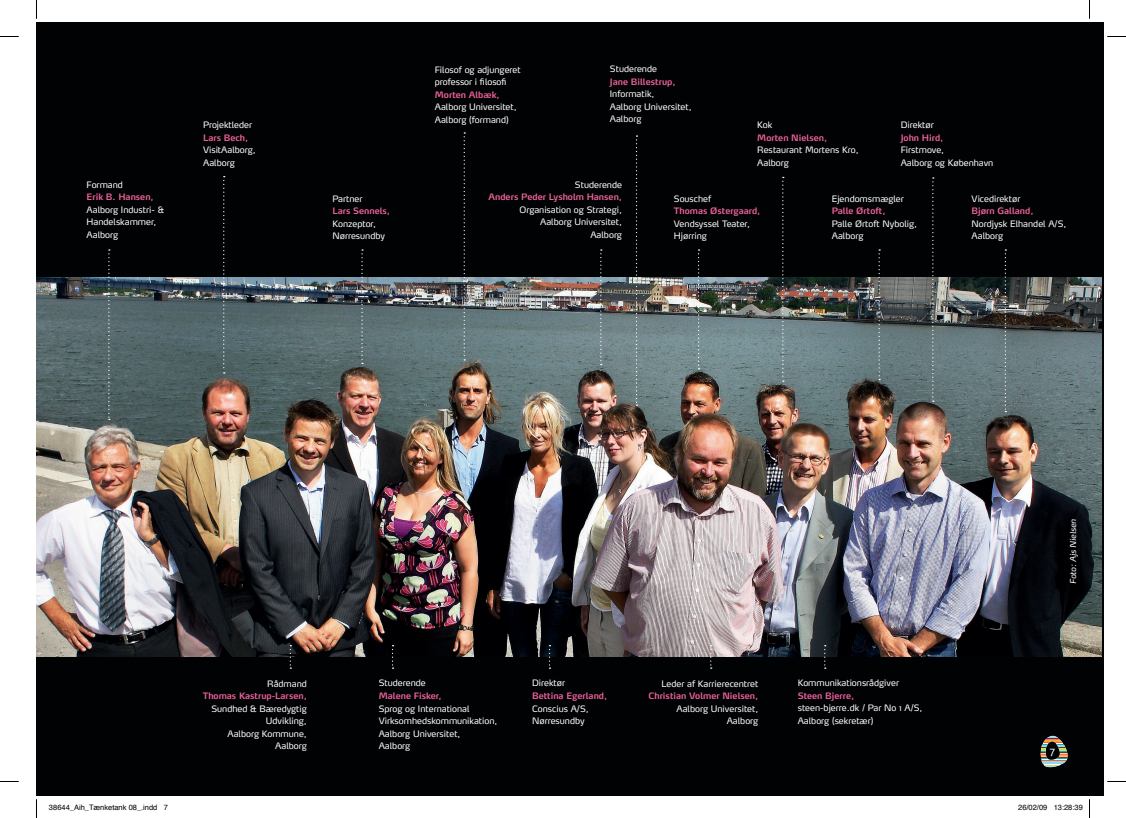
<style>
.page{position:relative;width:1126px;height:818px;background:#fff}
.page>*{position:absolute;margin:0;border:0;box-sizing:border-box;transform-origin:0 0}
.t1{font:10px "Max";color:#fff}
.t2{font:8.75px/12.5px "Max";color:#fff}
.t3{font:600 8.75px "Max";color:#f0639d}
.t4{font:italic 8.12px "Max";color:#fff}
.t5{font:7.5px "Helvetica";color:#000}
</style>
<div class="page">
<div style="left:36px;top:22px;width:1067px;height:773px;background:#010203"></div>
<img style="left:36px;top:277px;width:1065px;height:378px">
<svg style="left:600px;top:249px;width:1px;height:116px"></svg>
<svg style="left:223px;top:176px;width:2px;height:197px"></svg>
<svg style="left:361px;top:249px;width:2px;height:115px"></svg>
<svg style="left:108px;top:249px;width:2px;height:171px"></svg>
<svg style="left:290px;top:644px;width:1px;height:24px"></svg>
<svg style="left:392px;top:644px;width:1px;height:24px"></svg>
<svg style="left:549px;top:644px;width:1px;height:24px"></svg>
<svg style="left:710px;top:644px;width:1px;height:24px"></svg>
<svg style="left:824px;top:644px;width:1px;height:24px"></svg>
<svg style="left:1004px;top:249px;width:2px;height:163px"></svg>
<svg style="left:463px;top:132px;width:2px;height:228px"></svg>
<svg style="left:635px;top:135px;width:2px;height:270px"></svg>
<svg style="left:932px;top:177px;width:1px;height:224px"></svg>
<svg style="left:782px;top:177px;width:1px;height:204px"></svg>
<svg style="left:698px;top:249px;width:1px;height:120px"></svg>
<svg style="left:878px;top:249px;width:2px;height:131px"></svg>
<svg style="left:1040px;top:736px;width:28px;height:32px"></svg>
<hr style="left:1039px;top:748px;width:30px;height:2px;background:#cddd5e">
<hr style="left:1039px;top:735px;width:30px;height:1px;background:#b7dfc9">
<hr style="left:1039px;top:761px;width:30px;height:2px;background:#8fd7f3">
<hr style="left:1039px;top:751px;width:30px;height:1px;background:#6c350c">
<svg style="left:0;top:36px;width:19px;height:1px"></svg>
<svg style="left:1107px;top:36px;width:18px;height:1px"></svg>
<svg style="left:36px;top:0;width:1px;height:19px"></svg>
<svg style="left:36px;top:799px;width:1px;height:18px"></svg>
<svg style="left:1089px;top:0;width:1px;height:19px"></svg>
<svg style="left:1089px;top:799px;width:1px;height:18px"></svg>
<p class="t2" style="left:87px;top:178px;width:38px">Formand</p>
<p class="t3" style="left:87px;top:191px;width:69px">Erik B. Hansen,</p>
<p class="t2" style="left:87px;top:203px;width:79px">Aalborg Industri- &amp;<br>Handelskammer,<br>Aalborg</p>
<p class="t2" style="left:203px;top:118px;width:51px">Projektleder</p>
<p class="t3" style="left:203px;top:132px;width:47px">Lars Bech,</p>
<p class="t2" style="left:203px;top:143px;width:54px">VisitAalborg,<br>Aalborg</p>
<p class="t2" style="left:332px;top:192px;width:32px">Partner</p>
<p class="t3" style="left:332px;top:205px;width:59px">Lars Sennels,</p>
<p class="t2" style="left:332px;top:217px;width:54px">Konzeptor,<br>Nørresundby</p>
<p class="t2" style="left:435px;top:63px;width:87px">Filosof og adjungeret professor i filosofi</p>
<p class="t3" style="left:435px;top:89px;width:66px">Morten Albæk,</p>
<p class="t2" style="left:435px;top:100px;width:83px">Aalborg Universitet,<br>Aalborg (formand)</p>
<p class="t2" style="left:609px;top:62px;width:49px">Studerende</p>
<p class="t3" style="left:609px;top:76px;width:67px">Jane Billestrup,</p>
<p class="t2" style="left:609px;top:87px;width:83px">Informatik,<br>Aalborg Universitet,<br>Aalborg</p>
<p class="t2" style="left:757px;top:118px;width:17px">Kok</p>
<p class="t3" style="left:757px;top:132px;width:71px">Morten Nielsen,</p>
<p class="t2" style="left:757px;top:143px;width:103px">Restaurant Mortens Kro,<br>Aalborg</p>
<p class="t2" style="left:900px;top:118px;width:35px">Direktør</p>
<p class="t3" style="left:900px;top:132px;width:44px">John Hird,</p>
<p class="t2" style="left:900px;top:143px;width:94px">Firstmove,<br>Aalborg og København</p>
<p class="t2" style="left:575px;top:178px;width:49px">Studerende</p>
<p class="t3" style="left:488px;top:191px;width:135px">Anders Peder Lysholm Hansen,</p>
<p class="t2" style="left:519px;top:203px;width:104px;text-align:right">Organisation og Strategi,<br>Aalborg Universitet,<br>Aalborg</p>
<p class="t2" style="left:673px;top:192px;width:39px">Souschef</p>
<p class="t3" style="left:673px;top:205px;width:88px">Thomas Østergaard,</p>
<p class="t2" style="left:673px;top:217px;width:78px">Vendsyssel Teater,<br>Hjørring</p>
<p class="t2" style="left:831px;top:192px;width:73px">Ejendomsmægler</p>
<p class="t3" style="left:831px;top:205px;width:55px">Palle Ørtoft,</p>
<p class="t2" style="left:831px;top:217px;width:87px">Palle Ørtoft Nybolig,<br>Aalborg</p>
<p class="t2" style="left:971px;top:192px;width:50px">Vicedirektør</p>
<p class="t3" style="left:971px;top:205px;width:63px">Bjørn Galland,</p>
<p class="t2" style="left:971px;top:217px;width:96px">Nordjysk Elhandel A/S,<br>Aalborg</p>
<p class="t2" style="left:267px;top:676px;width:41px">Rådmand</p>
<p class="t3" style="left:203px;top:690px;width:106px">Thomas Kastrup-Larsen,</p>
<p class="t2" style="left:211px;top:701px;width:97px;text-align:right">Sundhed &amp; Bæredygtig<br>Udvikling,<br>Aalborg Kommune,<br>Aalborg</p>
<p class="t2" style="left:378px;top:676px;width:49px">Studerende</p>
<p class="t3" style="left:378px;top:689px;width:65px">Malene Fisker,</p>
<p class="t2" style="left:378px;top:701px;width:120px">Sprog og International<br>Virksomhedskommunikation,<br>Aalborg Universitet,<br>Aalborg</p>
<p class="t2" style="left:532px;top:676px;width:35px">Direktør</p>
<p class="t3" style="left:532px;top:689px;width:77px">Bettina Egerland,</p>
<p class="t2" style="left:532px;top:701px;width:58px">Conscius A/S,<br>Nørresundby</p>
<p class="t2" style="left:661px;top:676px;width:98px">Leder af Karrierecentret</p>
<p class="t3" style="left:648px;top:690px;width:111px">Christian Volmer Nielsen,</p>
<p class="t2" style="left:676px;top:701px;width:83px;text-align:right">Aalborg Universitet,<br>Aalborg</p>
<p class="t2" style="left:797px;top:676px;width:103px">Kommunikationsrådgiver</p>
<p class="t3" style="left:797px;top:689px;width:58px">Steen Bjerre,</p>
<p class="t2" style="left:797px;top:701px;width:126px">steen-bjerre.dk / Par No 1 A/S,<br>Aalborg (sekretær)</p>
<p class="t4" style="left:1067px;top:584px;width:67px;rotate:-90deg">Foto: Ajs Nielsen</p>
<p class="t1" style="left:1049px;top:743px;width:7px">7</p>
<p class="t5" style="left:49px;top:800px;width:120px">38644_Aih_Tænketank 08_.indd 7</p>
<p class="t5" style="left:1018px;top:800px;width:66px">26/02/09 13:28:39</p>
</div>
